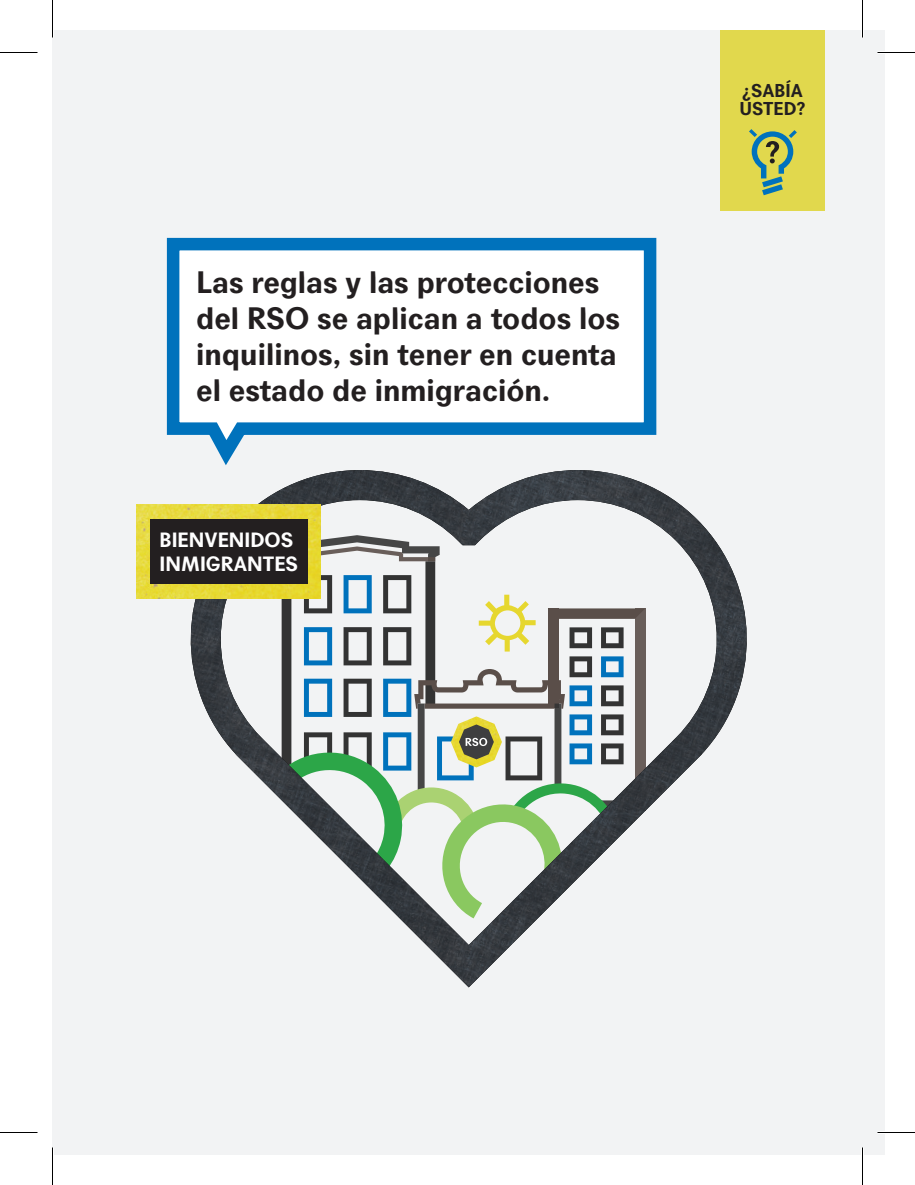
<style>
.page{position:relative;width:915px;height:1185px;background:#fff}
.page>*{position:absolute;margin:0;border:0;box-sizing:border-box;transform-origin:0 0}
.t1{font:700 30px/36px "Agipo";color:#231f20}
.t2{font:700 20px/24px "Agipo";color:#fff}
.t3{font:700 18px/18px "Agipo";color:#231f20}
</style>
<div class="page">
<div style="left:52px;top:30px;width:833px;height:1125px;background:#f2f3f4"></div>
<hr style="left:0;top:1132px;width:38px;height:1px;background:#000">
<hr style="left:0;top:52px;width:38px;height:1px;background:#000">
<hr style="left:861px;top:1148px;width:3px;height:37px;background:#fff">
<hr style="left:862px;top:1148px;width:1px;height:37px;background:#000">
<hr style="left:861px;top:0;width:3px;height:38px;background:#fff">
<hr style="left:862px;top:0;width:1px;height:38px;background:#000">
<hr style="left:51px;top:1148px;width:3px;height:37px;background:#fff">
<hr style="left:52px;top:1148px;width:1px;height:37px;background:#000">
<hr style="left:51px;top:0;width:3px;height:38px;background:#fff">
<hr style="left:52px;top:0;width:1px;height:38px;background:#000">
<hr style="left:878px;top:1131px;width:37px;height:3px;background:#fff">
<hr style="left:878px;top:1132px;width:37px;height:1px;background:#000">
<hr style="left:878px;top:51px;width:37px;height:3px;background:#fff">
<hr style="left:878px;top:52px;width:37px;height:1px;background:#000">
<div style="left:720px;top:30px;width:105px;height:181px;background:#e1d84d"></div>
<svg style="left:749px;top:129px;width:48px;height:66px"></svg>
<svg style="left:166px;top:237px;width:491px;height:228px"></svg>
<img style="left:174px;top:470px;width:573px;height:517px">
<img style="left:137px;top:505px;width:184px;height:93px">
<div style="left:150px;top:519px;width:157px;height:65px;background:#231f20"></div>
<p class="t1" style="left:196px;top:262px;width:425px">Las reglas y las protecciones del RSO se aplican a todos los inquilinos, sin tener en cuenta el estado de inmigración.</p>
<p class="t2" style="left:160px;top:526px;width:140px">BIENVENIDOS<br>INMIGRANTES</p>
<p class="t3" style="left:740px;top:80px;width:67px">¿SABÍA<br>USTED?</p>
</div>
